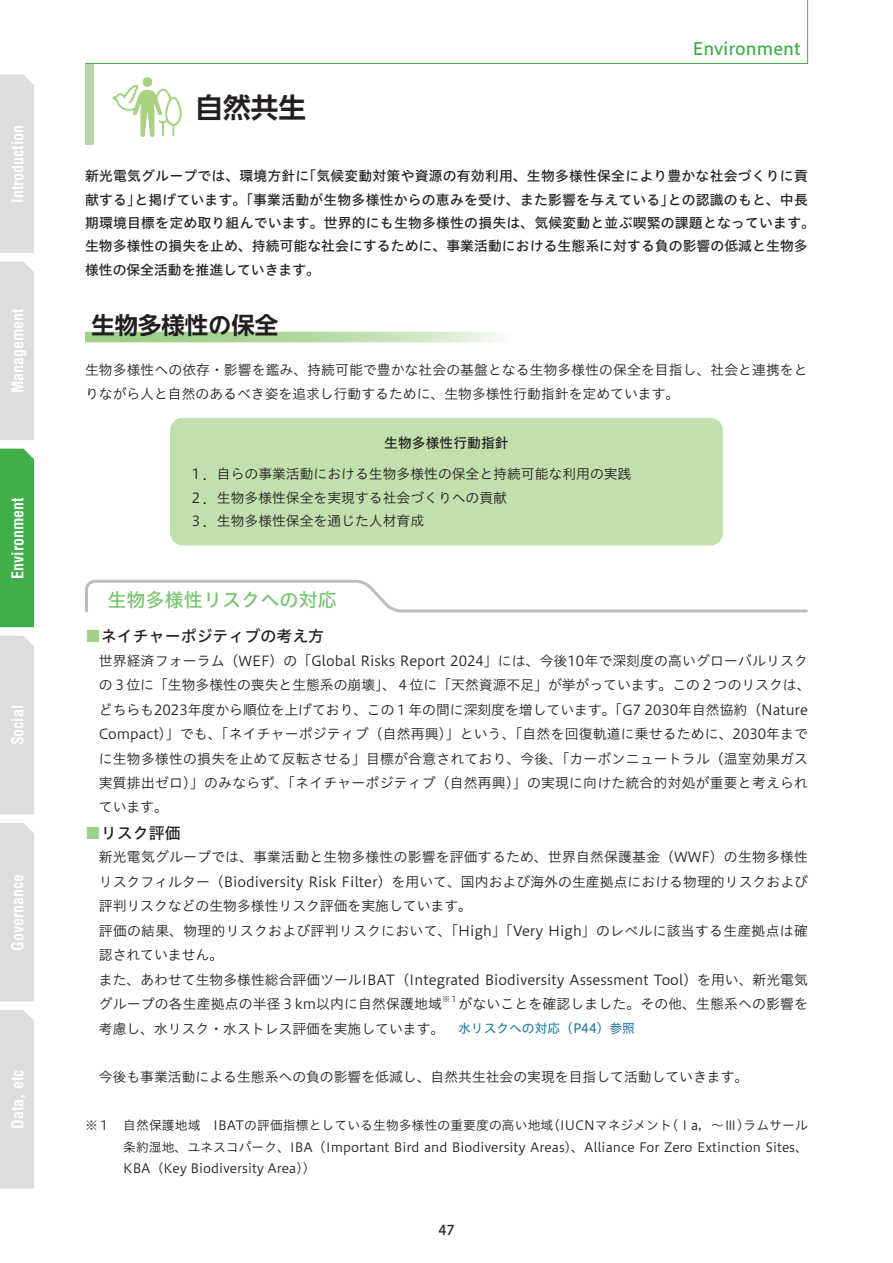
<style>
.page{position:relative;width:893px;height:1263px;background:#fff}
.page>*{position:absolute;margin:0;border:0;box-sizing:border-box;transform-origin:0 0}
.t1{font:700 27.6px "UD Shin Go Pr 6 N De";color:#231f20}
.t2{font:700 23.4px "UD Shin Go NT Pr 6 De";color:#231f20}
.t3{font:19.2px "Hiragino UD Sans Std N W5";color:#78c470}
.t4{font:16.95px "Hiragino UD Sans Std N W5";color:#40ae49}
.t5{font:700 condensed 15.9px "Helvetica LT Std";color:#fff}
.t6{font:15.9px "Hiragino UD Sans Std N W5";color:#231f20}
.t7{font:13.8px/24.5px "Hiragino UD Sans Std N W3";color:#231f20}
.t8{font:13.8px/23.4px "Hiragino UD Sans Std N W5";letter-spacing:.015em;color:#231f20}
.t9{font:13.5px "Hiragino UD Sans Std N W5";color:#231f20}
.t10{font:12.75px/21.3px "Hiragino UD Sans Std N W3";color:#231f20;text-align:justify}
.t11{font:8.1px "Hiragino UD Sans Std N W3";color:#231f20}
.s1{color:#9fd08a}
.s2{font-family:"Hiragino UD Sans Std N W4";font-size:12.75px;color:#1373a1}
</style>
<div class="page">
<div style="left:0;top:74px;width:34px;height:179px;background:#dcdddf"></div>
<div style="left:0;top:261px;width:34px;height:179px;background:#dcdddf"></div>
<div style="left:0;top:449px;width:34px;height:178px;background:#40ae49"></div>
<div style="left:0;top:636px;width:34px;height:178px;background:#dcdddf"></div>
<div style="left:0;top:823px;width:34px;height:178px;background:#dcdddf"></div>
<div style="left:0;top:1010px;width:34px;height:178px;background:#dcdddf"></div>
<svg style="left:85px;top:332px;width:414px;height:10px;background:#b8dba8"></svg>
<div style="left:170px;top:418px;width:553px;height:127px;background:#c2dfae;border-radius:13px"></div>
<svg style="left:85px;top:579px;width:723px;height:34px"></svg>
<div style="left:85px;top:64px;width:9px;height:81px;background:#b5d7ac"></div>
<img style="left:113px;top:78px;width:69px;height:59px">
<svg style="left:85px;top:0;width:723px;height:64px"></svg>
<p class="t5" style="left:8px;top:203px;width:79px;rotate:-90deg">Introduction</p>
<p class="t5" style="left:8px;top:393px;width:87px;rotate:-90deg">Management</p>
<p class="t5" style="left:8px;top:579px;width:83px;rotate:-90deg">Environment</p>
<p class="t5" style="left:8px;top:745px;width:42px;rotate:-90deg">Social</p>
<p class="t5" style="left:8px;top:951px;width:79px;rotate:-90deg">Governance</p>
<p class="t5" style="left:8px;top:1129px;width:60px;rotate:-90deg">Data, etc</p>
<h1 class="t1" style="left:113px;top:85px;width:195px">　　　自然共生</h1>
<p class="t4" style="left:692px;top:36px;width:110px">Environment</p>
<p class="t8" style="left:85px;top:164px;width:731px">新光電気グループでは、環境方針に「気候変動対策や資源の有効利用、生物多様性保全により豊かな社会づくりに貢献する」と掲げています。「事業活動が生物多様性からの恵みを受け、また影響を与えている」との認識のもと、中長期環境目標を定め取り組んでいます。世界的にも生物多様性の損失は、気候変動と並ぶ喫緊の課題となっています。生物多様性の損失を止め、持続可能な社会にするために、事業活動における生態系に対する負の影響の低減と生物多様性の保全活動を推進していきます。</p>
<h2 class="t2" style="left:91px;top:306px;width:188px">生物多様性の保全</h2>
<p class="t7" style="left:85px;top:356px;width:724px">生物多様性への依存・影響を鑑み、持続可能で豊かな社会の基盤となる生物多様性の保全を目指し、社会と連携をとりながら人と自然のあるべき姿を追求し行動するために、生物多様性行動指針を定めています。</p>
<p class="t8" style="left:384px;top:430px;width:126px">生物多様性行動指針</p>
<p class="t7" style="left:189px;top:462px;width:444px;line-height:23.4px">１．自らの事業活動における生物多様性の保全と持続可能な利用の実践<br>２．生物多様性保全を実現する社会づくりへの貢献<br>３．生物多様性保全を通じた人材育成</p>
<h3 class="t3" style="left:107px;top:585px;width:231px">生物多様性リスクへの対応</h3>
<p class="t6" style="left:85px;top:624px;width:241px"><span class="s1">■</span>ネイチャーポジティブの考え方</p>
<p class="t7" style="left:99px;top:647px;width:713px">世界経済フォーラム（WEF）の「Global Risks Report 2024」には、今後10年で深刻度の高いグローバルリスクの３位に「生物多様性の喪失と生態系の崩壊」、４位に「天然資源不足」が挙がっています。この２つのリスクは、どちらも2023年度から順位を上げており、この１年の間に深刻度を増しています。「G7 2030年自然協約（Nature Compact）」でも、「ネイチャーポジティブ（自然再興）」という、「自然を回復軌道に乗せるために、2030年までに生物多様性の損失を止めて反転させる」目標が合意されており、今後、「カーボンニュートラル（温室効果ガス実質排出ゼロ）」のみならず、「ネイチャーポジティブ（自然再興）」の実現に向けた統合的対処が重要と考えられています。</p>
<p class="t6" style="left:85px;top:821px;width:97px"><span class="s1">■</span>リスク評価</p>
<p class="t7" style="left:99px;top:844px;width:711px">新光電気グループでは、事業活動と生物多様性の影響を評価するため、世界自然保護基金（WWF）の生物多様性リスクフィルター（Biodiversity Risk Filter）を用いて、国内および海外の生産拠点における物理的リスクおよび評判リスクなどの生物多様性リスク評価を実施しています。<br>評価の結果、物理的リスクおよび評判リスクにおいて、「High」「Very High」のレベルに該当する生産拠点は確認されていません。<br>また、あわせて生物多様性総合評価ツールIBAT（Integrated Biodiversity Assessment Tool）を用い、新光電気グループの各生産拠点の半径３km以内に自然保護地域</p>
<p class="t11" style="left:442px;top:993px;width:18px">※１</p>
<p class="t7" style="left:99px;top:991px;width:711px;text-indent:360px">がないことを確認しました。その他、生態系への影響を考慮し、水リスク・水ストレス評価を実施しています。　<span class="s2">水リスクへの対応（P44）参照</span></p>
<p class="t7" style="left:99px;top:1064px;width:651px">今後も事業活動による生態系への負の影響を低減し、自然共生社会の実現を目指して活動していきます。</p>
<p class="t10" style="left:123px;top:1114px;width:686px;text-indent:-38px">※１　自然保護地域　IBATの評価指標としている生物多様性の重要度の高い地域（IUCNマネジメント（Ⅰa，～Ⅲ）ラムサール条約湿地、ユネスコパーク、IBA（Important Bird and Biodiversity Areas）、Alliance For Zero Extinction Sites、KBA（Key Biodiversity Area））</p>
<p class="t9" style="left:438px;top:1219px;width:18px">47</p>
</div>
